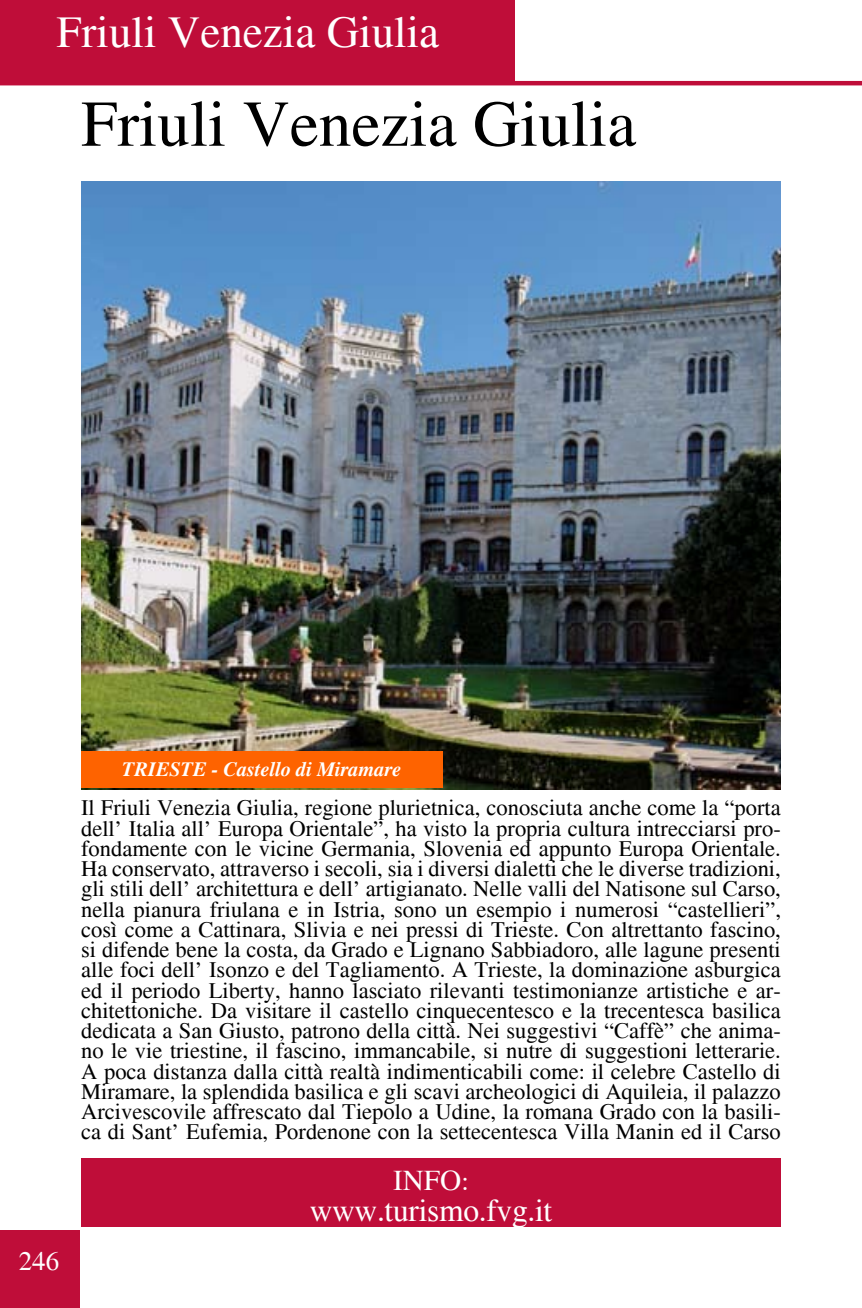
<style>
.page{position:relative;width:862px;height:1308px;background:#fff}
.page>*{position:absolute;margin:0;border:0;box-sizing:border-box;transform-origin:0 0}
.t1{font:65.25px "Times";color:#000}
.t2{font:45px "Times";color:#fff}
.t3{font:31.5px "Times";letter-spacing:-.01em;color:#fff}
.t4{font:29.25px "Times";color:#fff}
.t5{font:27px "Times";color:#fff}
.t6{font:22.5px/20.2px "Times";color:#000;text-align:justify}
.t7{font:italic 700 20.25px "Times";color:#fff}
.s1{font-size:27px}
</style>
<div class="page">
<div style="left:0;top:1230px;width:79px;height:77px;background:#bf0d39"></div>
<div style="left:0;top:0;width:514px;height:82px;background:#bf0d39"></div>
<hr style="left:0;top:81px;width:861px;height:4px;background:#bf0d39">
<div style="left:81px;top:1158px;width:699px;height:68px;background:#bf0d39"></div>
<img style="left:81px;top:182px;width:699px;height:607px">
<div style="left:81px;top:751px;width:361px;height:37px;background:#fe6300"></div>
<h2 class="t2" style="left:56px;top:7px;width:384px">Friuli Venezia Giulia</h2>
<h1 class="t1" style="left:81px;top:87px;width:556px">Friuli Venezia Giulia</h1>
<p class="t7" style="left:122px;top:757px;width:281px">TRIESTE - Castello di Miramare</p>
<p class="t5" style="left:19px;top:1245px;width:42px">246</p>
<p class="t6" style="left:81px;top:798px;width:701px">Il Friuli Venezia Giulia, regione plurietnica, conosciuta anche come la “porta dell’ Italia all’ Europa Orientale”, ha visto la propria cultura intrecciarsi pro&shy;fondamente con le vicine Germania, Slovenia ed appunto Europa Orientale.<br>Ha conservato, attraverso i secoli, sia i diversi dialetti che le diverse tradizioni, gli stili dell’ architettura e dell’ artigianato. Nelle valli del Natisone sul Carso, nella pianura friulana e in Istria, sono un esempio i numerosi “castellieri”, così come a Cattinara, Slivia e nei pressi di Trieste. Con altrettanto fascino, si difende bene la costa, da Grado e Lignano Sabbiadoro, alle lagune presenti alle foci dell’ Isonzo e del Tagliamento. A Trieste, la dominazione asburgica ed il periodo Liberty, hanno lasciato rilevanti testimonianze artistiche e ar&shy;chitettoniche. Da visitare il castello cinquecentesco e la trecentesca basilica dedicata a San Giusto, patrono della città. Nei suggestivi “Caffè” che anima&shy;no le vie triestine, il fascino, immancabile, si nutre di suggestioni letterarie.<br>A poca distanza dalla città realtà indimenticabili come: il celebre Castello di Miramare, la splendida basilica e gli scavi archeologici di Aquileia, il palazzo Arcivescovile affrescato dal Tiepolo a Udine, la romana Grado con la basili&shy;ca di Sant’ Eufemia, Pordenone con la settecentesca Villa Manin ed il Carso</p>
<h3 class="t4" style="left:393px;top:1163px;width:77px">INFO<span class="s1">:</span></h3>
<h3 class="t3" style="left:309px;top:1192px;width:244px">www.turismo.fvg.it</h3>
</div>
